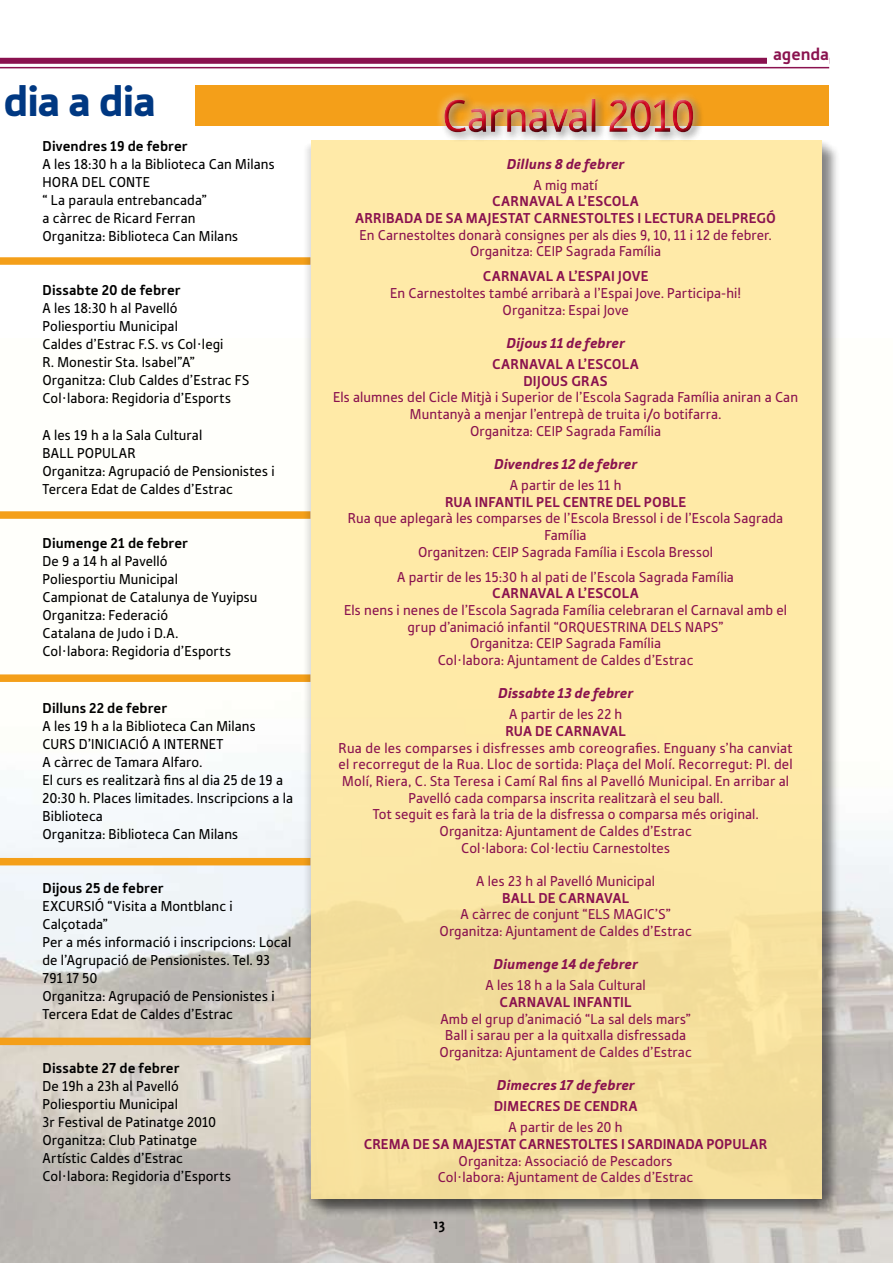
<style>
.page{position:relative;width:893px;height:1263px;background:#fff}
.page>*{position:absolute;margin:0;border:0;box-sizing:border-box;transform-origin:0 0}
.t1{font:900 45px "Tabula ITC Std";letter-spacing:-.03em;color:#003882}
.t2{font:700 18px "Tabula ITC Std";letter-spacing:-.005em;color:#8a124f}
.t3{font:15px/16.6px "Tabula ITC Std";letter-spacing:.005em;color:#8a124f;text-align:center}
.t4{font:15px/18px "Tabula ITC Std";letter-spacing:.005em;color:#000}
.t5{font:700 15px/16.6px "Tabula ITC Std";letter-spacing:.015em;color:#8a124f;text-align:center}
.t6{font:700 15px "Tabula ITC Std";letter-spacing:.005em;color:#000}
.t7{font:italic 900 15px "Tabula ITC Std";letter-spacing:.01em;color:#8a124f}
.t8{font:700 15px "Scala Sans";color:#000}
</style>
<div class="page">
<hr style="left:0;top:67px;width:829px;height:1px;background:#8a124f">
<div style="left:0;top:58px;width:829px;height:6px;background:#8a124f"></div>
<img style="left:0;top:775px;width:893px;height:488px">
<div style="left:196px;top:85px;width:633px;height:41px;background:#f49f19"></div>
<div style="left:0;top:257px;width:310px;height:8px;background:#f49f19"></div>
<div style="left:0;top:511px;width:310px;height:8px;background:#f49f19"></div>
<div style="left:0;top:674px;width:310px;height:8px;background:#f49f19"></div>
<div style="left:0;top:858px;width:310px;height:7px;background:#f49f19"></div>
<div style="left:0;top:1037px;width:310px;height:8px;background:#f49f19"></div>
<div style="left:767px;top:44px;width:62px;height:22px;background:#fff"></div>
<div style="left:314px;top:143px;width:526px;height:1075px;background:#000;opacity:.46"></div>
<div style="left:302px;top:139px;width:530px;height:1071px;background:#000;opacity:.75"></div>
<div style="left:311px;top:140px;width:511px;height:1059px;background:linear-gradient(to right,#fce7a4,#fce7a4)"></div>
<div style="left:439px;top:93px;width:266px;height:50px;background:#000;opacity:.64"></div>
<div style="left:435px;top:88px;width:265px;height:45px;background:#f49f19"></div>
<div style="left:438px;top:93px;width:266px;height:49px;background:#000;opacity:.75"></div>
<h1 class="t1" style="left:3px;top:74px;width:154px">dia a dia</h1>
<p class="t6" style="left:43px;top:137px;width:147px">Divendres 19 de febrer</p>
<p class="t4" style="left:43px;top:155px;width:234px">A les 18:30 h a la Biblioteca Can Milans<br>HORA DEL CONTE<br>“ La paraula entrebancada”<br>a càrrec de Ricard Ferran<br>Organitza: Biblioteca Can Milans</p>
<p class="t6" style="left:43px;top:281px;width:140px">Dissabte 20 de febrer</p>
<p class="t4" style="left:43px;top:299px;width:208px">A les 18:30 h al Pavelló<br>Poliesportiu Municipal<br>Caldes d’Estrac F.S. vs Col·legi<br>R. Monestir Sta. Isabel”A”<br>Organitza: Club Caldes d’Estrac FS<br>Col·labora: Regidoria d’Esports</p>
<p class="t4" style="left:43px;top:426px;width:234px">A les 19 h a la Sala Cultural<br>BALL POPULAR<br>Organitza: Agrupació de Pensionistes i<br>Tercera Edat de Caldes d’Estrac</p>
<p class="t6" style="left:43px;top:535px;width:147px">Diumenge 21 de febrer</p>
<p class="t4" style="left:43px;top:552px;width:217px">De 9 a 14 h al Pavelló<br>Poliesportiu Municipal<br>Campionat de Catalunya de Yuyipsu<br>Organitza: Federació<br>Catalana de Judo i D.A.<br>Col·labora: Regidoria d’Esports</p>
<p class="t6" style="left:43px;top:700px;width:126px">Dilluns 22 de febrer</p>
<p class="t4" style="left:43px;top:717px;width:252px">A les 19 h a la Biblioteca Can Milans<br>CURS D’INICIACIÓ A INTERNET<br>A càrrec de Tamara Alfaro.<br>El curs es realitzarà fins al dia 25 de 19 a<br>20:30 h. Places limitades. Inscripcions a la<br>Biblioteca<br>Organitza: Biblioteca Can Milans</p>
<p class="t6" style="left:43px;top:880px;width:123px">Dijous 25 de febrer</p>
<p class="t4" style="left:43px;top:897px;width:250px">EXCURSIÓ “Visita a Montblanc i<br>Calçotada”<br>Per a més informació i inscripcions: Local de l’Agrupació de Pensionistes. Tel. 93<br>791 17 50<br>Organitza: Agrupació de Pensionistes i<br>Tercera Edat de Caldes d’Estrac</p>
<p class="t6" style="left:43px;top:1060px;width:138px">Dissabte 27 de febrer</p>
<p class="t4" style="left:43px;top:1077px;width:190px">De 19h a 23h al Pavelló<br>Poliesportiu Municipal<br>3r Festival de Patinatge 2010<br>Organitza: Club Patinatge<br>Artístic Caldes d’Estrac<br>Col·labora: Regidoria d’Esports</p>
<p class="t2" style="left:773px;top:44px;width:58px">agenda</p>
<p class="t7" style="left:507px;top:155px;width:119px">Dilluns 8 de febrer</p>
<p class="t3" style="left:534px;top:176px;width:66px">A mig matí</p>
<p class="t5" style="left:355px;top:193px;width:422px">CARNAVAL A L’ESCOLA<br>ARRIBADA DE SA MAJESTAT CARNESTOLTES I LECTURA DELPREGÓ</p>
<p class="t3" style="left:359px;top:226px;width:414px">En Carnestoltes donarà consignes per als dies 9, 10, 11 i 12 de febrer.<br>Organitza: CEIP Sagrada Família</p>
<p class="t5" style="left:483px;top:268px;width:167px">CARNAVAL A L’ESPAI JOVE</p>
<p class="t3" style="left:390px;top:285px;width:353px">En Carnestoltes també arribarà a l’Espai Jove. Participa-hi!<br>Organitza: Espai Jove</p>
<p class="t7" style="left:506px;top:334px;width:120px">Dijous 11 de febrer</p>
<p class="t5" style="left:492px;top:356px;width:148px">CARNAVAL A L’ESCOLA<br>DIJOUS GRAS</p>
<p class="t3" style="left:333px;top:389px;width:467px">Els alumnes del Cicle Mitjà i Superior de l’Escola Sagrada Família aniran a Can<br>Muntanyà a menjar l’entrepà de truita i/o botifarra.<br>Organitza: CEIP Sagrada Família</p>
<p class="t7" style="left:494px;top:455px;width:144px">Divendres 12 de febrer</p>
<p class="t3" style="left:510px;top:476px;width:113px">A partir de les 11 h</p>
<p class="t5" style="left:445px;top:493px;width:243px">RUA INFANTIL PEL CENTRE DEL POBLE</p>
<p class="t3" style="left:348px;top:510px;width:437px">Rua que aplegarà les comparses de l’Escola Bressol i de l’Escola Sagrada<br>Família<br>Organitzen: CEIP Sagrada Família i Escola Bressol</p>
<p class="t3" style="left:397px;top:568px;width:338px">A partir de les 15:30 h al pati de l’Escola Sagrada Família</p>
<p class="t5" style="left:492px;top:585px;width:148px">CARNAVAL A L’ESCOLA</p>
<p class="t3" style="left:344px;top:602px;width:444px">Els nens i nenes de l’Escola Sagrada Família celebraran el Carnaval amb el grup d’animació infantil “ORQUESTRINA DELS NAPS”<br>Organitza: CEIP Sagrada Família<br>Col·labora: Ajuntament de Caldes d’Estrac</p>
<p class="t7" style="left:498px;top:685px;width:137px">Dissabte 13 de febrer</p>
<p class="t3" style="left:509px;top:706px;width:114px">A partir de les 22 h</p>
<p class="t5" style="left:505px;top:723px;width:122px">RUA DE CARNAVAL</p>
<p class="t3" style="left:339px;top:739px;width:456px">Rua de les comparses i disfresses amb coreografies. Enguany s’ha canviat el recorregut de la Rua. Lloc de sortida: Plaça del Molí. Recorregut: Pl. del Molí, Riera, C. Sta Teresa i Camí Ral fins al Pavelló Municipal. En arribar al Pavelló cada comparsa inscrita realitzarà el seu ball.<br>Tot seguit es farà la tria de la disfressa o comparsa més original.<br>Organitza: Ajuntament de Caldes d’Estrac<br>Col·labora: Col·lectiu Carnestoltes</p>
<p class="t3" style="left:476px;top:872px;width:180px">A les 23 h al Pavelló Municipal</p>
<p class="t5" style="left:502px;top:889px;width:128px">BALL DE CARNAVAL</p>
<p class="t3" style="left:440px;top:906px;width:254px">A càrrec de conjunt “ELS MAGIC’S”<br>Organitza: Ajuntament de Caldes d’Estrac</p>
<p class="t7" style="left:494px;top:955px;width:146px">Diumenge 14 de febrer</p>
<p class="t3" style="left:486px;top:977px;width:162px">A les 18 h a la Sala Cultural</p>
<p class="t5" style="left:500px;top:993px;width:134px">CARNAVAL INFANTIL</p>
<p class="t3" style="left:440px;top:1010px;width:254px">Amb el grup d’animació “La sal dels mars”<br>Ball i sarau per a la quitxalla disfressada<br>Organitza: Ajuntament de Caldes d’Estrac</p>
<p class="t7" style="left:497px;top:1076px;width:139px">Dimecres 17 de febrer</p>
<p class="t5" style="left:494px;top:1098px;width:146px">DIMECRES DE CENDRA</p>
<p class="t3" style="left:509px;top:1119px;width:115px">A partir de les 20 h</p>
<p class="t5" style="left:364px;top:1135px;width:405px">CREMA DE SA MAJESTAT CARNESTOLTES I SARDINADA POPULAR</p>
<p class="t3" style="left:438px;top:1152px;width:257px">Organitza: Associació de Pescadors<br>Col·labora: Ajuntament de Caldes d’Estrac</p>
<p class="t8" style="left:433px;top:1216px;width:14px">13</p>
</div>
